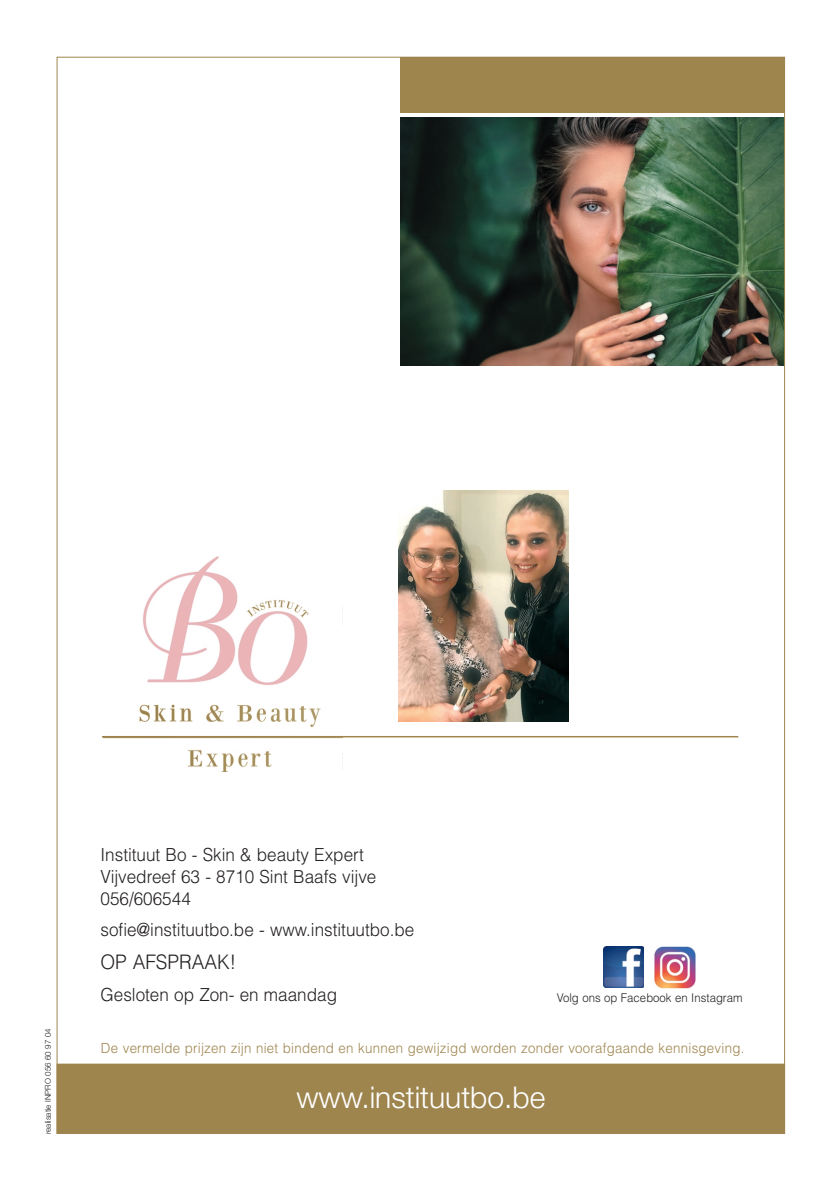
<style>
.page{position:relative;width:840px;height:1190px;background:#fff}
.page>*{position:absolute;margin:0;border:0;box-sizing:border-box;transform-origin:0 0}
.t1{font:300 30px "Helvetica Neue";color:#fff}
.t2{font:300 20px "Helvetica";color:#231f20;scale:.95 1}
.t3{font:300 18px/21.6px "Helvetica";color:#231f20;scale:.95 1}
.t4{font:300 14px "Helvetica";letter-spacing:.02em;color:#9e854e;scale:.95 1}
.t5{font:300 12px "Helvetica";color:#231f20;scale:.95 1}
.t6{font:300 8px "Helvetica Neue";color:#231f20}
</style>
<div class="page">
<div style="left:401px;top:57px;width:384px;height:107px;background:#9e854e"></div>
<div style="left:57px;top:1064px;width:728px;height:69px;background:#9e854e"></div>
<img style="left:103px;top:556px;width:239px;height:215px">
<img style="left:399px;top:490px;width:170px;height:231px">
<hr style="left:102px;top:736px;width:636px;height:1px;background:#9e854e">
<img style="left:401px;top:118px;width:382px;height:248px">
<hr style="left:380px;top:113px;width:405px;height:4px;background:#fff">
<img style="left:603px;top:947px;width:41px;height:41px">
<img style="left:654px;top:946px;width:42px;height:43px">
<p class="t6" style="left:45px;top:1134px;width:107px;rotate:-90deg">realisatie INPRO 056 60 97 04</p>
<p class="t3" style="left:101px;top:846px;width:292px">Instituut Bo - Skin &amp; beauty Expert<br>Vijvedreef 63 - 8710 Sint Baafs vijve<br>056/606544</p>
<p class="t3" style="left:101px;top:920px;width:332px">sofie@instituutbo.be - www.instituutbo.be</p>
<p class="t2" style="left:101px;top:954px;width:144px">OP AFSPRAAK!</p>
<p class="t3" style="left:101px;top:985px;width:251px">Gesloten op Zon- en maandag</p>
<p class="t4" style="left:101px;top:1043px;width:679px">De vermelde prijzen zijn niet bindend en kunnen gewijzigd worden zonder voorafgaande kennisgeving.</p>
<p class="t5" style="left:557px;top:993px;width:197px">Volg ons op Facebook en Instagram</p>
<h1 class="t1" style="left:296px;top:1086px;width:250px">www.instituutbo.be</h1>
</div>
